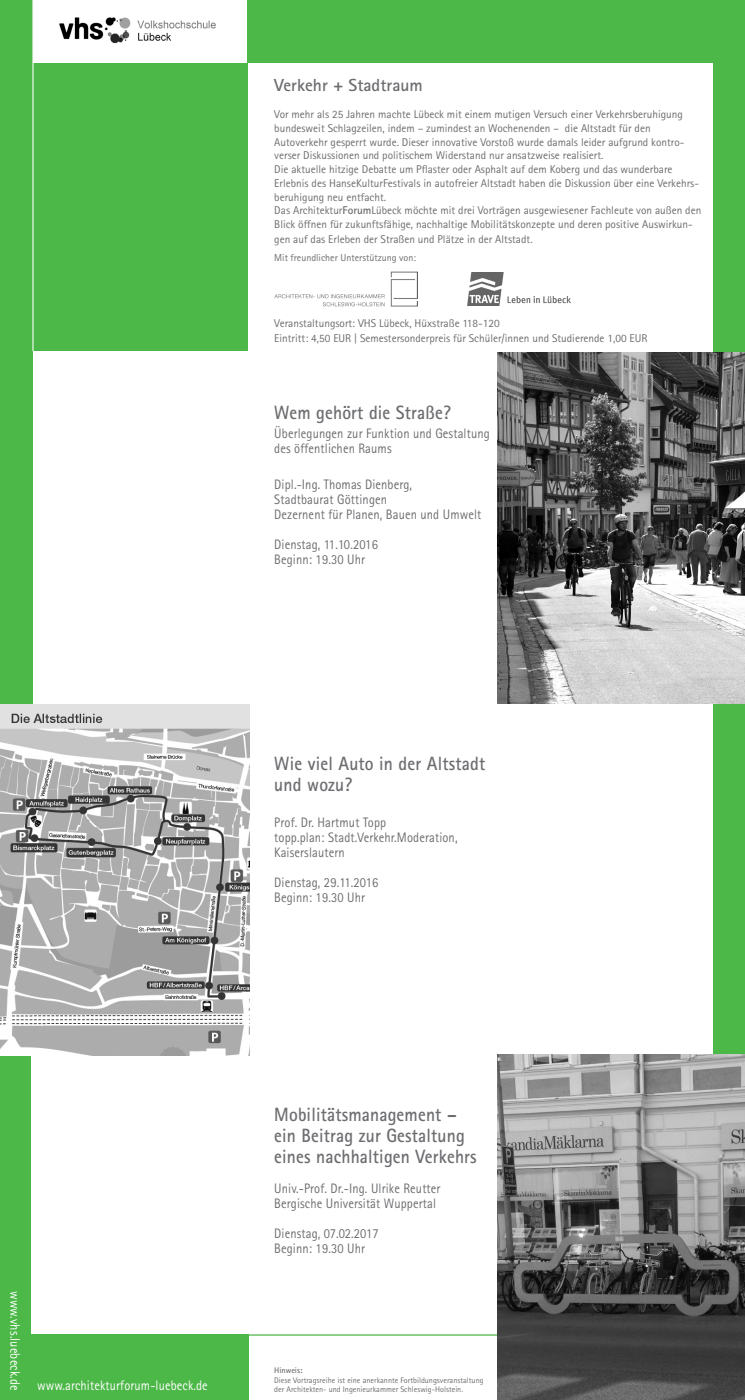
<style>
.page{position:relative;width:745px;height:1400px;background:#fff}
.page>*{position:absolute;margin:0;border:0;box-sizing:border-box;transform-origin:0 0}
.Veranstaltung{font:700 19.25px/21px "Rotis Sans Serif";letter-spacing:.01em;color:#6c6d70;scale:.91 1}
.Einleitung_Thema{font:700 17.5px "Rotis Sans Serif";color:#6c6d70}
.Veranstaltung-2{font:13.75px/15px "Rotis Sans Serif";letter-spacing:.01em;color:#6c6d70;scale:.91 1}
.Internet{font:13.75px "Rotis Sans Serif";letter-spacing:.01em;color:#fff;scale:.91 1}
.Einleitung_Thema-2{font:11.25px/13.8px "Rotis Sans Serif";color:#6c6d70}
.Einleitung_Thema-3{font:10px "Rotis Sans Serif";color:#6c6d70}
.Einleitung_Thema-4{font:8.12px/9.4px "Rotis Sans Serif";color:#6c6d70}
.Einleitung_Thema-5{font:700 8.12px "Rotis Sans Serif";color:#6c6d70}
.s1{font-weight:700}
</style>
<div class="page">
<div style="left:0;top:0;width:32px;height:717px;background:#4cb848"></div>
<div style="left:713px;top:59px;width:31px;height:1016px;background:#4cb848"></div>
<div style="left:0;top:1052px;width:31px;height:348px;background:#4cb848"></div>
<div style="left:32px;top:60px;width:216px;height:291px;background:#4cb848"></div>
<div style="left:33px;top:0;width:217px;height:62px;background:#fff"></div>
<div style="left:0;top:1334px;width:248px;height:66px;background:#4cb848"></div>
<hr style="left:32px;top:0;width:1px;height:351px;background:#fff">
<img style="left:59px;top:17px;width:157px;height:27px">
<hr style="left:246px;top:1334px;width:272px;height:1px;background:#4cb848">
<img style="left:497px;top:352px;width:247px;height:351px">
<img style="left:0;top:704px;width:249px;height:351px">
<img style="left:497px;top:1054px;width:247px;height:346px">
<img style="left:467px;top:272px;width:103px;height:33px">
<img style="left:274px;top:271px;width:143px;height:35px">
<div style="left:247px;top:0;width:497px;height:62px;background:#4cb848"></div>
<p class="Einleitung_Thema" style="left:274px;top:74px;width:150px">Verkehr + Stadtraum</p>
<p class="Einleitung_Thema-2" style="left:274px;top:107px;width:411px">Vor mehr als 25 Jahren machte Lübeck mit einem mutigen Versuch einer Verkehrsberuhigung bundesweit Schlagzeilen, indem – zumindest an Wochenenden – die Altstadt für den Autoverkehr gesperrt wurde. Dieser innovative Vorstoß wurde damals leider aufgrund kontro&shy;verser Diskussionen und politischem Widerstand nur ansatzweise realisiert.</p>
<p class="Einleitung_Thema-2" style="left:274px;top:162px;width:426px">Die aktuelle hitzige Debatte um Pflaster oder Asphalt auf dem Koberg und das wunderbare<br>Erlebnis des HanseKulturFestivals in autofreier Altstadt haben die Diskussion über eine Verkehrs&shy;beruhigung neu entfacht.</p>
<p class="Einleitung_Thema-2" style="left:274px;top:204px;width:428px">Das Architektur<span class="s1">Forum</span>Lübeck möchte mit drei Vorträgen ausgewiesener Fachleute von außen den<br>Blick öffnen für zukunftsfähige, nachhaltige Mobilitätskonzepte und deren positive Auswirkun&shy;gen auf das Erleben der Straßen und Plätze in der Altstadt.</p>
<p class="Einleitung_Thema-3" style="left:274px;top:252px;width:143px">Mit freundlicher Unterstützung von:</p>
<p class="Einleitung_Thema-2" style="left:274px;top:317px;width:227px">Veranstaltungsort: VHS Lübeck, Hüxstraße 118-120</p>
<p class="Einleitung_Thema-2" style="left:274px;top:331px;width:374px">Eintritt: 4,50 EUR | Semestersonderpreis für Schüler/innen und Studierende 1,00 EUR</p>
<p class="Veranstaltung" style="left:274px;top:402px;width:195px">Wem gehört die Straße?</p>
<p class="Veranstaltung-2" style="left:274px;top:426px;width:238px">Überlegungen zur Funktion und Gestaltung des öffentlichen Raums</p>
<p class="Veranstaltung-2" style="left:274px;top:477px;width:153px">Dipl.-Ing. Thomas Dienberg,<br>Stadtbaurat Göttingen</p>
<p class="Veranstaltung-2" style="left:274px;top:507px;width:229px">Dezernent für Planen, Bauen und Umwelt</p>
<p class="Veranstaltung-2" style="left:274px;top:537px;width:115px">Dienstag, 11.10.2016</p>
<p class="Veranstaltung-2" style="left:274px;top:552px;width:101px">Beginn: 19.30 Uhr</p>
<p class="Veranstaltung" style="left:274px;top:753px;width:233px">Wie viel Auto in der Altstadt und wozu?</p>
<p class="Veranstaltung-2" style="left:274px;top:815px;width:124px">Prof. Dr. Hartmut Topp</p>
<p class="Veranstaltung-2" style="left:274px;top:830px;width:203px">topp.plan: Stadt.Verkehr.Moderation,<br>Kaiserslautern</p>
<p class="Veranstaltung-2" style="left:274px;top:875px;width:116px">Dienstag, 29.11.2016</p>
<p class="Veranstaltung-2" style="left:274px;top:890px;width:101px">Beginn: 19.30 Uhr</p>
<p class="Internet" style="left:23px;top:1291px;width:111px;rotate:90deg">www.vhs.luebeck.de</p>
<p class="Internet" style="left:37px;top:1377px;width:189px">www.architekturforum-luebeck.de</p>
<p class="Veranstaltung" style="left:274px;top:1103px;width:211px">Mobilitätsmanagement – ein Beitrag zur Gestaltung</p>
<p class="Veranstaltung" style="left:274px;top:1145px;width:224px">eines nachhaltigen Verkehrs</p>
<p class="Veranstaltung-2" style="left:274px;top:1181px;width:184px">Univ.-Prof. Dr.-Ing. Ulrike Reutter</p>
<p class="Veranstaltung-2" style="left:274px;top:1196px;width:179px">Bergische Universität Wuppertal</p>
<p class="Veranstaltung-2" style="left:274px;top:1226px;width:116px">Dienstag, 07.02.2017</p>
<p class="Veranstaltung-2" style="left:274px;top:1241px;width:101px">Beginn: 19.30 Uhr</p>
<p class="Einleitung_Thema-5" style="left:274px;top:1365px;width:30px">Hinweis:</p>
<p class="Einleitung_Thema-4" style="left:274px;top:1375px;width:211px">Diese Vortragsreihe ist eine anerkannte Fortbildungsveranstaltung der Architekten- und Ingenieurkammer Schleswig-Holstein.</p>
</div>
